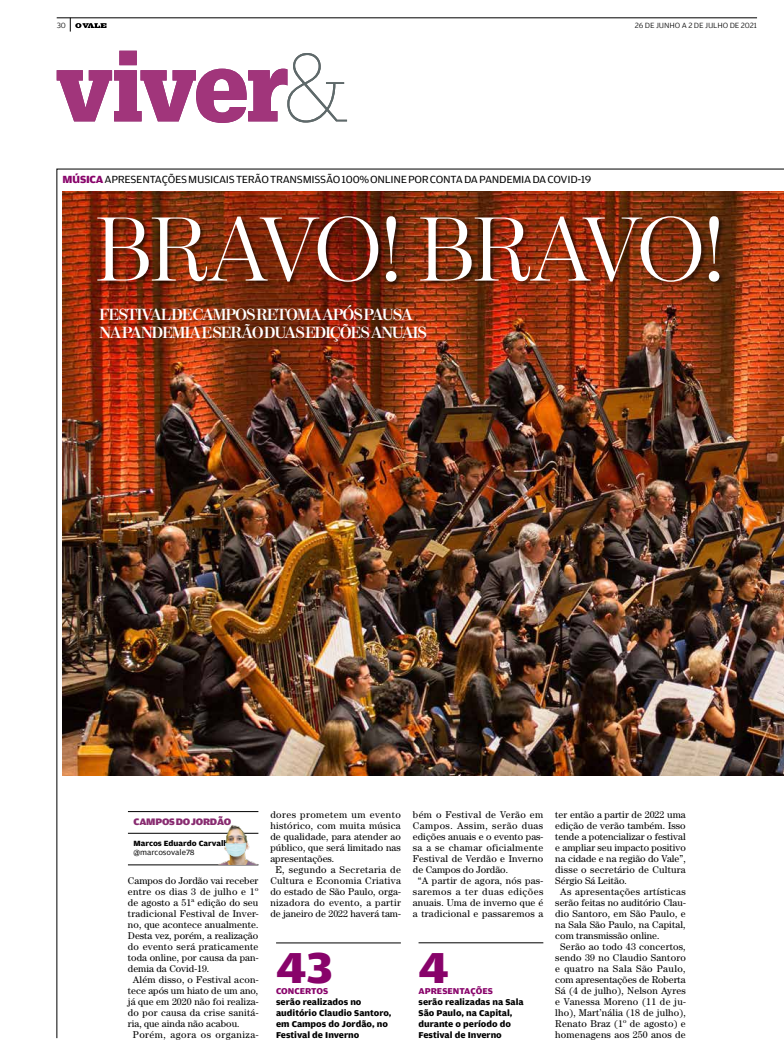
<style>
.page{position:relative;width:784px;height:1056px;background:#fff}
.page>*{position:absolute;margin:0;border:0;box-sizing:border-box;transform-origin:0 0}
.t1{font:300 90px "Moderno FB";letter-spacing:-.045em;color:#fff}
.t2{font:700 46px "valearte";color:#88036a}
.t3{font:700 16px/18px "Moderno FB";letter-spacing:-.04em;color:#fff}
.t4{font:11px "valearte";letter-spacing:-.025em;color:#000}
.t5{font:900 10px "valearte";letter-spacing:-.025em;color:#882b70}
.t6{font:9.8px "valetexto";letter-spacing:.015em;color:#000}
.t7{font:9.8px "valetexto";letter-spacing:.035em;color:#000}
.t8{font:9.8px "valetexto";letter-spacing:.045em;color:#000}
.t9{font:9.8px "valetexto";letter-spacing:.04em;color:#000}
.t10{font:9.8px "valetexto";letter-spacing:-.005em;color:#000}
.t11{font:700 9px/11px "valearte";color:#000}
.t12{font:700 9px "valearte";color:#88036a}
.t13{font:300 8px "valearte";letter-spacing:-.015em;color:#000}
.t14{font:700 8px "valearte";color:#000}
.t15{font:8px "valearte";color:#000}
.s1{font-weight:700;color:#88036a}
</style>
<div class="page">
<hr style="left:57px;top:18px;width:700px;height:1px;background:#000">
<svg style="left:70px;top:18px;width:36px;height:14px"></svg>
<img style="left:57px;top:169px;width:727px;height:869px">
<svg style="left:57px;top:51px;width:290px;height:72px"></svg>
<div style="left:97px;top:216px;width:628px;height:72px;background:#000;opacity:.5"></div>
<hr style="left:276px;top:943px;width:125px;height:1px;background:#000">
<hr style="left:418px;top:943px;width:125px;height:1px;background:#000">
<hr style="left:128px;top:833px;width:130px;height:1px;background:#000">
<hr style="left:128px;top:865px;width:130px;height:1px;background:#000">
<hr style="left:128px;top:811px;width:130px;height:1px;background:#000">
<img style="left:208px;top:824px;width:55px;height:41px">
<img style="left:223px;top:834px;width:27px;height:27px">
<p class="t13" style="left:57px;top:21px;width:11px">30</p>
<p class="t13" style="left:635px;top:21px;width:124px">26 DE JUNHO A 2 DE JULHO DE 2021</p>
<p class="t4" style="left:62px;top:173px;width:530px"><span class="s1">Música</span> APRESENTAÇÕES MUSICAIS TERÃO TRANSMISSÃO 100% ONLINE POR CONTA DA PANDEMIA DA COVID-19</p>
<h1 class="t1" style="left:96px;top:200px;width:630px">BRAVO! BRAVO!</h1>
<h3 class="t3" style="left:100px;top:306px;width:314px">FESTIVAL DE CAMPOS RETOMA APÓS PAUSA<br>NA PANDEMIA E SERÃO DUAS EDIÇÕES ANUAIS</h3>
<p class="t5" style="left:134px;top:816px;width:99px">CAMPOS DO JORDÃO</p>
<p class="t14" style="left:134px;top:838px;width:101px">Marcos Eduardo Carvalho</p>
<p class="t15" style="left:134px;top:847px;width:63px">@marcosovale78</p>
<p class="t6" style="left:128px;top:875px;width:132px">Campos do Jordão vai receber</p>
<p class="t6" style="left:128px;top:886px;width:132px">entre os dias 3 de julho e 1º</p>
<p class="t6" style="left:128px;top:897px;width:132px">de agosto a 51ª edição do seu</p>
<p class="t6" style="left:128px;top:908px;width:132px">tradicional Festival de Inver-</p>
<p class="t6" style="left:128px;top:919px;width:132px">no, que acontece anualmente.</p>
<p class="t6" style="left:128px;top:930px;width:132px">Desta vez, porém, a realização</p>
<p class="t6" style="left:128px;top:941px;width:132px">do evento será praticamente</p>
<p class="t6" style="left:128px;top:952px;width:132px">toda online, por causa da pan-</p>
<p class="t6" style="left:128px;top:963px;width:83px">demia da Covid-19.</p>
<p class="t6" style="left:133px;top:974px;width:127px">Além disso, o Festival acon-</p>
<p class="t6" style="left:128px;top:985px;width:132px">tece após um hiato de um ano,</p>
<p class="t6" style="left:128px;top:996px;width:132px">já que em 2020 não foi realiza-</p>
<p class="t6" style="left:128px;top:1007px;width:132px">do por causa da crise sanitá-</p>
<p class="t6" style="left:128px;top:1018px;width:113px">ria, que ainda não acabou.</p>
<p class="t8" style="left:133px;top:1029px;width:127px">Porém, agora os organiza-</p>
<p class="t9" style="left:270px;top:809px;width:132px">dores prometem um evento</p>
<p class="t6" style="left:270px;top:820px;width:132px">histórico, com muita música</p>
<p class="t6" style="left:270px;top:831px;width:132px">de qualidade, para atender ao</p>
<p class="t6" style="left:270px;top:842px;width:132px">público, que será limitado nas</p>
<p class="t6" style="left:270px;top:853px;width:65px">apresentações.</p>
<p class="t7" style="left:275px;top:864px;width:127px">E, segundo a Secretaria de</p>
<p class="t6" style="left:270px;top:875px;width:132px">Cultura e Economia Criativa</p>
<p class="t6" style="left:270px;top:886px;width:132px">do estado de São Paulo, orga-</p>
<p class="t7" style="left:270px;top:897px;width:132px">nizadora do evento, a partir</p>
<p class="t6" style="left:270px;top:908px;width:132px">de janeiro de 2022 haverá tam-</p>
<h2 class="t2" style="left:276px;top:942px;width:58px">43</h2>
<p class="t12" style="left:276px;top:986px;width:53px">CONCERTOS</p>
<p class="t11" style="left:276px;top:996px;width:117px">serão realizados no auditório Claudio Santoro, em Campos do Jordão, no<br>Festival de Inverno</p>
<p class="t7" style="left:413px;top:809px;width:132px">bém o Festival de Verão em</p>
<p class="t8" style="left:413px;top:820px;width:132px">Campos. Assim, serão duas</p>
<p class="t6" style="left:413px;top:831px;width:132px">edições anuais e o evento pas-</p>
<p class="t7" style="left:413px;top:842px;width:132px">sa a se chamar oficialmente</p>
<p class="t6" style="left:413px;top:853px;width:132px">Festival de Verdão e Inverno</p>
<p class="t6" style="left:413px;top:864px;width:97px">de Campos do Jordão.</p>
<p class="t6" style="left:418px;top:875px;width:127px">“A partir de agora, nós pas-</p>
<p class="t8" style="left:413px;top:886px;width:132px">saremos a ter duas edições</p>
<p class="t6" style="left:413px;top:897px;width:132px">anuais. Uma de inverno que é</p>
<p class="t6" style="left:413px;top:908px;width:132px">a tradicional e passaremos a</p>
<h2 class="t2" style="left:418px;top:942px;width:32px">4</h2>
<p class="t12" style="left:418px;top:986px;width:75px">APRESENTAÇÕES</p>
<p class="t11" style="left:418px;top:996px;width:107px">serão realizadas na Sala<br>São Paulo, na Capital, durante o período do<br>Festival de Inverno</p>
<p class="t6" style="left:555px;top:809px;width:132px">ter então a partir de 2022 uma</p>
<p class="t6" style="left:555px;top:820px;width:132px">edição de verão também. Isso</p>
<p class="t6" style="left:555px;top:831px;width:132px">tende a potencializar o festival</p>
<p class="t6" style="left:555px;top:842px;width:132px">e ampliar seu impacto positivo</p>
<p class="t6" style="left:555px;top:853px;width:132px">na cidade e na região do Vale”,</p>
<p class="t6" style="left:555px;top:864px;width:132px">disse o secretário de Cultura</p>
<p class="t6" style="left:555px;top:875px;width:73px">Sérgio Sá Leitão.</p>
<p class="t6" style="left:560px;top:886px;width:127px">As apresentações artísticas</p>
<p class="t6" style="left:555px;top:897px;width:132px">serão feitas no auditório Clau-</p>
<p class="t6" style="left:555px;top:908px;width:132px">dio Santoro, em São Paulo, e</p>
<p class="t6" style="left:555px;top:919px;width:132px">na Sala São Paulo, na Capital,</p>
<p class="t6" style="left:555px;top:930px;width:106px">com transmissão online.</p>
<p class="t6" style="left:560px;top:941px;width:127px">Serão ao todo 43 concertos,</p>
<p class="t6" style="left:555px;top:952px;width:132px">sendo 39 no Claudio Santoro</p>
<p class="t9" style="left:555px;top:963px;width:132px">e quatro na Sala São Paulo,</p>
<p class="t10" style="left:555px;top:974px;width:132px">com apresentações de Roberta</p>
<p class="t6" style="left:555px;top:985px;width:132px">Sá (4 de julho), Nelson Ayres</p>
<p class="t6" style="left:555px;top:996px;width:132px">e Vanessa Moreno (11 de ju-</p>
<p class="t6" style="left:555px;top:1007px;width:132px">lho), Mart’nália (18 de julho),</p>
<p class="t6" style="left:555px;top:1018px;width:132px">Renato Braz (1º de agosto) e</p>
<p class="t6" style="left:555px;top:1029px;width:132px">homenagens aos 250 anos de</p>
</div>
